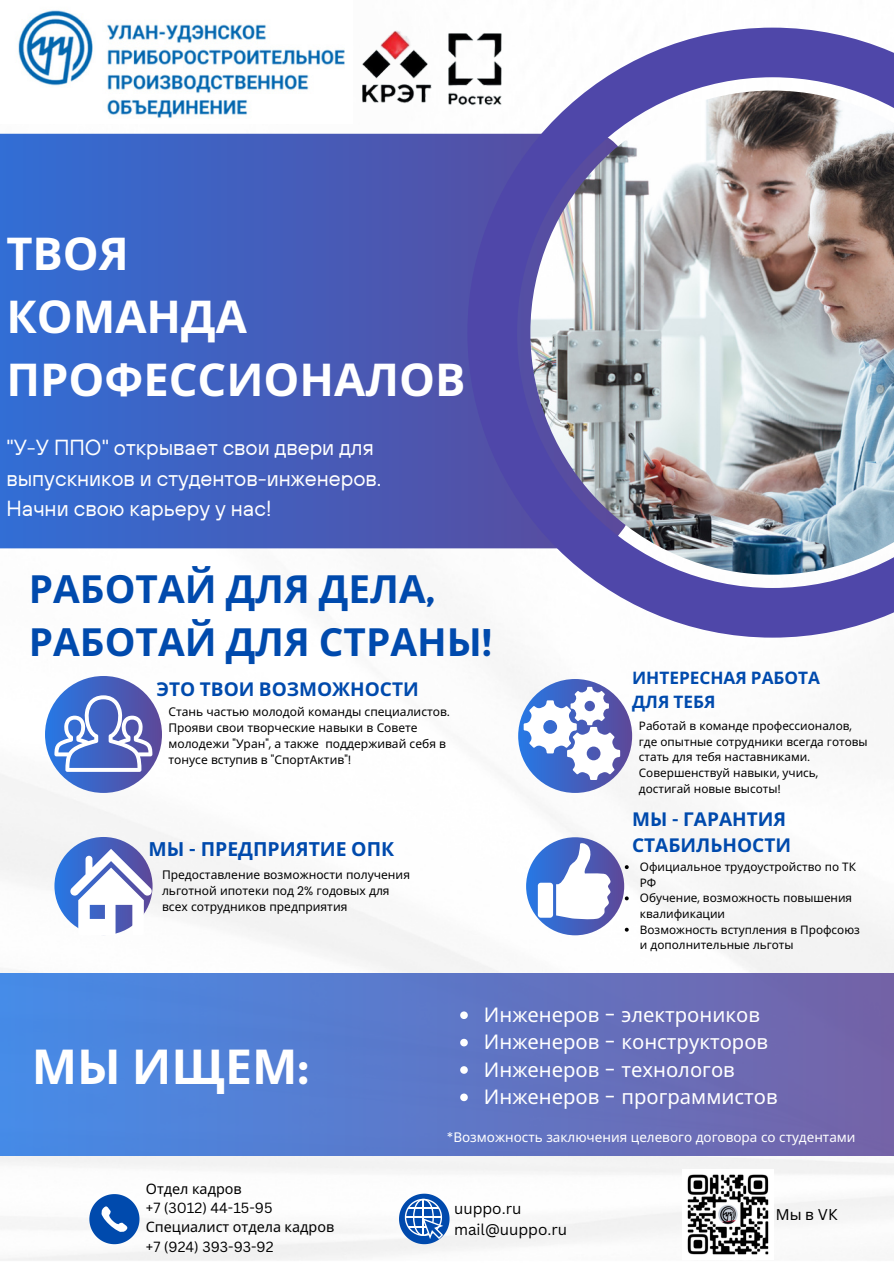
<style>
.page{position:relative;width:894px;height:1264px;background:#fff}
.page>*{position:absolute;margin:0;border:0;box-sizing:border-box;transform-origin:0 0}
.t1{font:700 48.15px "Noto Sans";color:#fff}
.t2{font:700 45.15px/62.6px "Noto Sans";color:#fff}
.t3{font:700 38.7px/53.8px "Noto Sans";color:#004aad}
.t4{font:21.75px/30.3px "TT Hoves";color:#fff}
.t5{font:20.25px "Noto Sans";color:#fff}
.t6{font:700 19.35px "Noto Sans";color:#004aad}
.t7{font:700 19.05px/25.8px "Noto Sans";color:#004aad}
.t8{font:700 17.25px/23.4px "Noto Sans";color:#004aad}
.t9{font:15.3px/21px "Canva Sans";color:#000}
.t10{font:15.3px "Noto Sans";color:#000}
.t11{font:14.25px/19.2px "Noto Sans";color:#000}
.t12{font:13.5px "Noto Sans";color:#fff}
.t13{font:12px/16px "Noto Sans";color:#000}
.t14{font:11.7px/15.6px "Noto Sans";color:#000}
.s1{font-family:"Montserrat"}
.s2{font-family:"Poppins"}
.s3{font-family:"Canva Sans"}
</style>
<div class="page">
<img style="left:0;top:27px;width:893px;height:1234px">
<svg style="left:0;top:134px;width:467px;height:414px;background:#4160bf"></svg>
<img style="left:467px;top:28px;width:426px;height:609px">
<svg style="left:45px;top:676px;width:117px;height:117px;background:#4461be"></svg>
<svg style="left:54px;top:837px;width:98px;height:98px"></svg>
<svg style="left:518px;top:679px;width:114px;height:114px;background:#4c5eb8"></svg>
<div style="left:0;top:973px;width:893px;height:182px;background:linear-gradient(to right,#468ce8,#7563a7)"></div>
<svg style="left:89px;top:1194px;width:50px;height:50px"></svg>
<img style="left:0;top:10px;width:352px;height:113px">
<img style="left:357px;top:27px;width:77px;height:92px">
<img style="left:435px;top:27px;width:83px;height:97px">
<svg style="left:70px;top:848px;width:82px;height:87px"></svg>
<svg style="left:54px;top:695px;width:98px;height:77px"></svg>
<svg style="left:526px;top:837px;width:98px;height:98px;background:#4265c3"></svg>
<svg style="left:556px;top:842px;width:54px;height:78px"></svg>
<div style="left:537px;top:882px;width:16px;height:35px;background:#fff;border-radius:3px"></div>
<svg style="left:523px;top:687px;width:97px;height:93px"></svg>
<svg style="left:399px;top:1193px;width:50px;height:51px"></svg>
<img style="left:682px;top:1169px;width:90px;height:90px">
<svg style="left:624px;top:865px;width:4px;height:4px"></svg>
<svg style="left:624px;top:896px;width:4px;height:4px"></svg>
<svg style="left:624px;top:927px;width:4px;height:4px"></svg>
<svg style="left:460px;top:1011px;width:7px;height:8px"></svg>
<svg style="left:460px;top:1038px;width:7px;height:8px"></svg>
<svg style="left:460px;top:1066px;width:7px;height:7px"></svg>
<svg style="left:460px;top:1093px;width:7px;height:8px"></svg>
<h1 class="t2" style="left:6px;top:222px;width:460px">ТВОЯ<br>КОМАНДА<br>ПРОФЕССИОНАЛОВ</h1>
<h3 class="t4" style="left:6px;top:432px;width:376px">"У-У ППО" открывает свои двери для выпускников и студентов-инженеров.</h3>
<h3 class="t4" style="left:6px;top:493px;width:266px">Начни свою карьеру у нас!</h3>
<h3 class="t3" style="left:29px;top:560px;width:464px">РАБОТАЙ ДЛЯ ДЕЛА<span class="s1">,<br></span>РАБОТАЙ ДЛЯ СТРАНЫ<span class="s1">!</span></h3>
<p class="t7" style="left:157px;top:676px;width:263px">ЭТО ТВОИ ВОЗМОЖНОСТИ</p>
<p class="t13" style="left:168px;top:703px;width:282px">Стань частью молодой команды специалистов<span class="s2">.</span></p>
<p class="t13" style="left:168px;top:719px;width:251px">Прояви свои творческие навыки в Совете</p>
<p class="t13" style="left:168px;top:735px;width:279px">молодежи <span class="s2">"</span>Уран<span class="s2">",</span> а также поддерживай себя в тонусе вступив в <span class="s2">"</span>СпортАктив<span class="s2">"!</span></p>
<h3 class="t6" style="left:148px;top:834px;width:247px">МЫ <span class="s1">-</span> ПРЕДПРИЯТИЕ ОПК</h3>
<h3 class="t13" style="left:162px;top:866px;width:249px">Предоставление возможности получения льготной ипотеки под <span class="s2">2%</span> годовых для всех сотрудников предприятия</h3>
<p class="t8" style="left:632px;top:665px;width:189px">ИНТЕРЕСНАЯ РАБОТА<br>ДЛЯ ТЕБЯ</p>
<h6 class="t14" style="left:638px;top:717px;width:230px">Работай в команде профессионалов<span class="s2">, </span>где опытные сотрудники всегда готовы стать для тебя наставниками<span class="s2">.<br></span>Совершенствуй навыки<span class="s2">,</span> учись<span class="s2">,</span></h6>
<p class="t14" style="left:638px;top:780px;width:143px">достигай новые высоты<span class="s2">!</span></p>
<h5 class="t7" style="left:632px;top:805px;width:160px">МЫ <span class="s1">-</span> ГАРАНТИЯ<br>СТАБИЛЬНОСТИ</h5>
<p class="t14" style="left:639px;top:858px;width:218px">Официальное трудоустройство по ТК</p>
<p class="t14" style="left:639px;top:874px;width:214px">РФ<br>Обучение<span class="s2">,</span> возможность повышения квалификации</p>
<h4 class="t14" style="left:639px;top:921px;width:221px">Возможность вступления в Профсоюз и дополнительные льготы</h4>
<h4 class="t1" style="left:32px;top:1032px;width:279px">МЫ ИЩЕМ<span class="s1">:</span></h4>
<h3 class="t11" style="left:146px;top:1178px;width:190px">Отдел кадров<br><span class="s3">+7 (3012) 44-15-95<br></span>Специалист отдела кадров <span class="s3">+7 (924) 393-93-92</span></h3>
<p class="t5" style="left:484px;top:1000px;width:277px">Инженеров <span class="s2">-</span> электроников</p>
<p class="t5" style="left:484px;top:1027px;width:286px">Инженеров <span class="s2">-</span> конструкторов</p>
<p class="t5" style="left:484px;top:1055px;width:252px">Инженеров <span class="s2">-</span> технологов</p>
<p class="t5" style="left:484px;top:1082px;width:295px">Инженеров <span class="s2">-</span> программистов</p>
<h6 class="t12" style="left:446px;top:1127px;width:410px"><span class="s2">*</span>Возможность заключения целевого договора со студентами</h6>
<h1 class="t9" style="left:454px;top:1197px;width:115px">uuppo.ru mail@uuppo.ru</h1>
<p class="t10" style="left:775px;top:1203px;width:63px">Мы в <span class="s3">VK</span></p>
</div>
